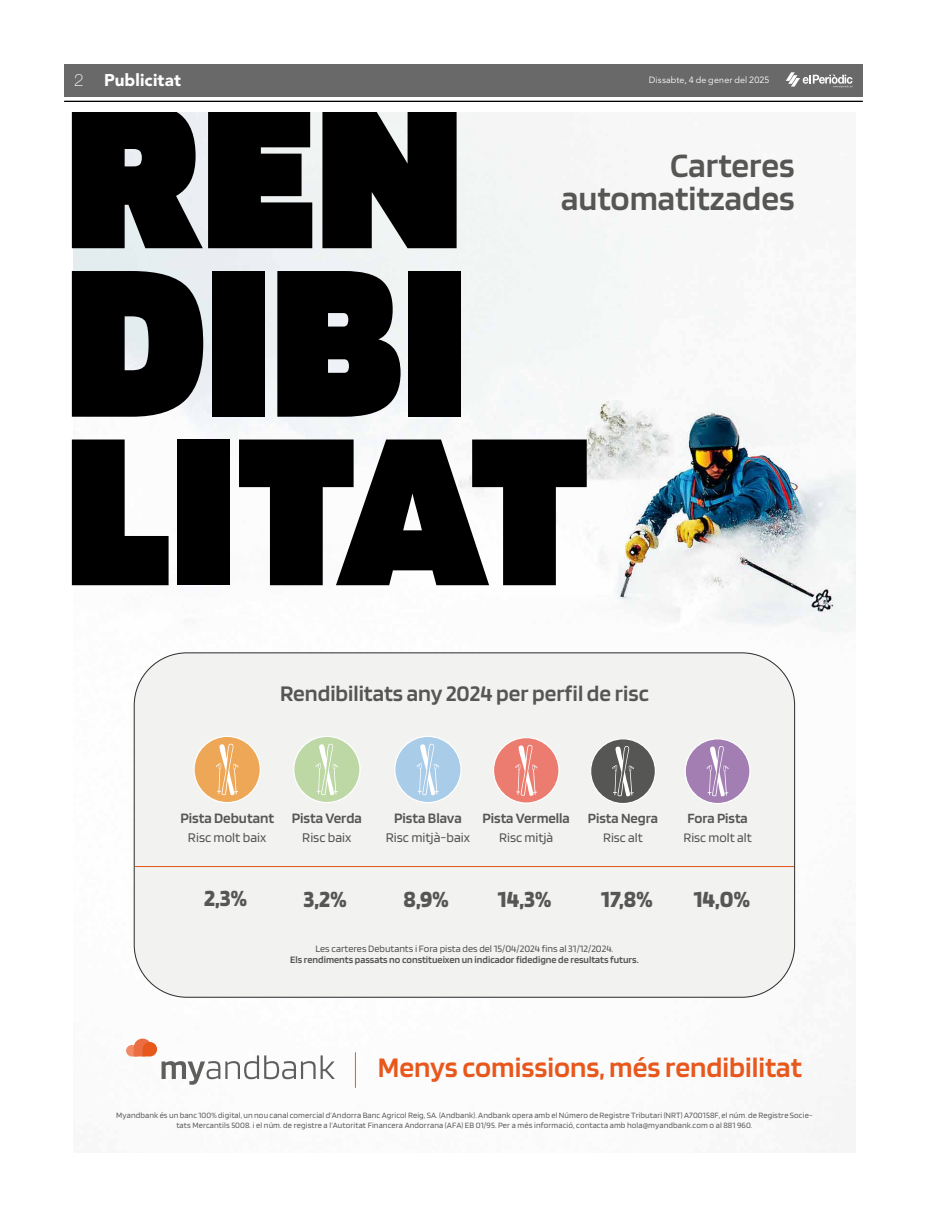
<style>
.page{position:relative;width:927px;height:1220px;background:#fff}
.page>*{position:absolute;margin:0;border:0;box-sizing:border-box;transform-origin:0 0}
.t1{font:900 232.4px/168.5px "Blinker";color:#000}
.t2{font:600 35.4px/33px "Blinker";color:#565754;text-align:right}
.t3{font:600 29.6px "Blinker";color:#e8571c}
.t4{font:700 24.2px "Blinker";color:#565754}
.t5{font:600 23.3px "Blinker";color:#565754}
.t6{font:900 17px "Avenir LT Std";letter-spacing:.01em;color:#fff}
.t7{font:600 15px "Blinker";color:#565754}
.t8{font:600 14.9px "Blinker";color:#565754}
.t9{font:600 14.7px "Blinker";color:#565754}
.t10{font:13.9px "Blinker";color:#565754}
.t11{font:13.8px "Blinker";color:#565754}
.t12{font:13.6px "Blinker";color:#565754}
.t13{font:600 10.2px/11.5px "Blinker";color:#565754;text-align:center}
.t14{font:9px "Avenir LT Std";letter-spacing:.015em;color:#fff}
.t15{font:8.5px/10.2px "Blinker";letter-spacing:.01em;color:#5e5f5d;text-align:center}
.s1{font-family:"Helvetica Neue LT Std";font-weight:100}
.s2{font-weight:400}
</style>
<div class="page">
<div style="left:64px;top:64px;width:798px;height:32px;background:#696969"></div>
<svg style="left:786px;top:72px;width:66px;height:16px"></svg>
<hr style="left:64px;top:101px;width:798px;height:1px;background:#000">
<img style="left:73px;top:112px;width:782px;height:976px">
<div style="left:134px;top:653px;width:660px;height:344px;background:#f2f2f0;border-radius:53px"></div>
<svg style="left:294px;top:736px;width:66px;height:67px"></svg>
<svg style="left:194px;top:736px;width:67px;height:67px"></svg>
<svg style="left:394px;top:736px;width:67px;height:67px"></svg>
<svg style="left:493px;top:737px;width:66px;height:66px"></svg>
<svg style="left:590px;top:739px;width:66px;height:65px"></svg>
<svg style="left:685px;top:739px;width:65px;height:65px"></svg>
<hr style="left:135px;top:866px;width:659px;height:1px;background:#e15619">
<div style="left:126px;top:1045px;width:12px;height:11px;background:#f08b66;border-radius:6px"></div>
<svg style="left:134px;top:1038px;width:201px;height:47px"></svg>
<hr style="left:355px;top:1052px;width:1px;height:36px;background:#e8571c">
<p class="t6" style="left:74px;top:70px;width:108px"><span class="s1">2</span> Publicitat</p>
<p class="t14" style="left:649px;top:75px;width:122px">Dissabte, 4 de gener del 2025</p>
<p class="t1" style="left:66px;top:91px;width:525px">REN<br>DIBI<br>LITAT</p>
<p class="t2" style="left:561px;top:150px;width:235px">Carteres automatitzades</p>
<p class="t5" style="left:280px;top:681px;width:370px">Rendibilitats any 2024 per perfil de risc</p>
<p class="t7" style="left:180px;top:810px;width:95px">Pista Debutant</p>
<p class="t10" style="left:188px;top:830px;width:80px">Risc molt baix</p>
<p class="t7" style="left:292px;top:810px;width:72px">Pista Verda</p>
<p class="t10" style="left:302px;top:830px;width:51px">Risc baix</p>
<p class="t7" style="left:394px;top:810px;width:69px">Pista Blava</p>
<p class="t10" style="left:386px;top:830px;width:86px">Risc mitjà-baix</p>
<p class="t8" style="left:482px;top:810px;width:89px">Pista Vermella</p>
<p class="t11" style="left:499px;top:830px;width:56px">Risc mitjà</p>
<p class="t9" style="left:588px;top:811px;width:72px">Pista Negra</p>
<p class="t12" style="left:603px;top:830px;width:41px">Risc alt</p>
<p class="t9" style="left:687px;top:811px;width:62px">Fora Pista</p>
<p class="t12" style="left:683px;top:830px;width:70px">Risc molt alt</p>
<p class="t4" style="left:204px;top:886px;width:44px">2,3%</p>
<p class="t4" style="left:304px;top:887px;width:44px">3,2%</p>
<p class="t4" style="left:403px;top:887px;width:47px">8,9%</p>
<p class="t4" style="left:498px;top:887px;width:55px">14,3%</p>
<p class="t4" style="left:601px;top:887px;width:53px">17,8%</p>
<p class="t4" style="left:693px;top:887px;width:58px">14,0%</p>
<p class="t13" style="left:290px;top:943px;width:350px"><span class="s2">Les carteres Debutants i Fora pista des del 15/04/2024 fins al 31/12/2024.<br></span>Els rendiments passats no constitueixen un indicador fidedigne de resultats futurs.</p>
<p class="t3" style="left:378px;top:1052px;width:425px">Menys comissions, més rendibilitat</p>
<p class="t15" style="left:116px;top:1110px;width:698px">Myandbank és un banc 100% digital, un nou canal comercial d’Andorra Banc Agricol Reig, SA. (Andbank). Andbank opera amb el Número de Registre Tributari (NRT) A700158F, el núm. de Registre Socie&shy;tats Mercantils 5008. i el núm. de registre a l’Autoritat Financera Andorrana (AFA) EB 01/95. Per a més informació, contacta amb hola@myandbank.com o al 881 960.</p>
</div>
